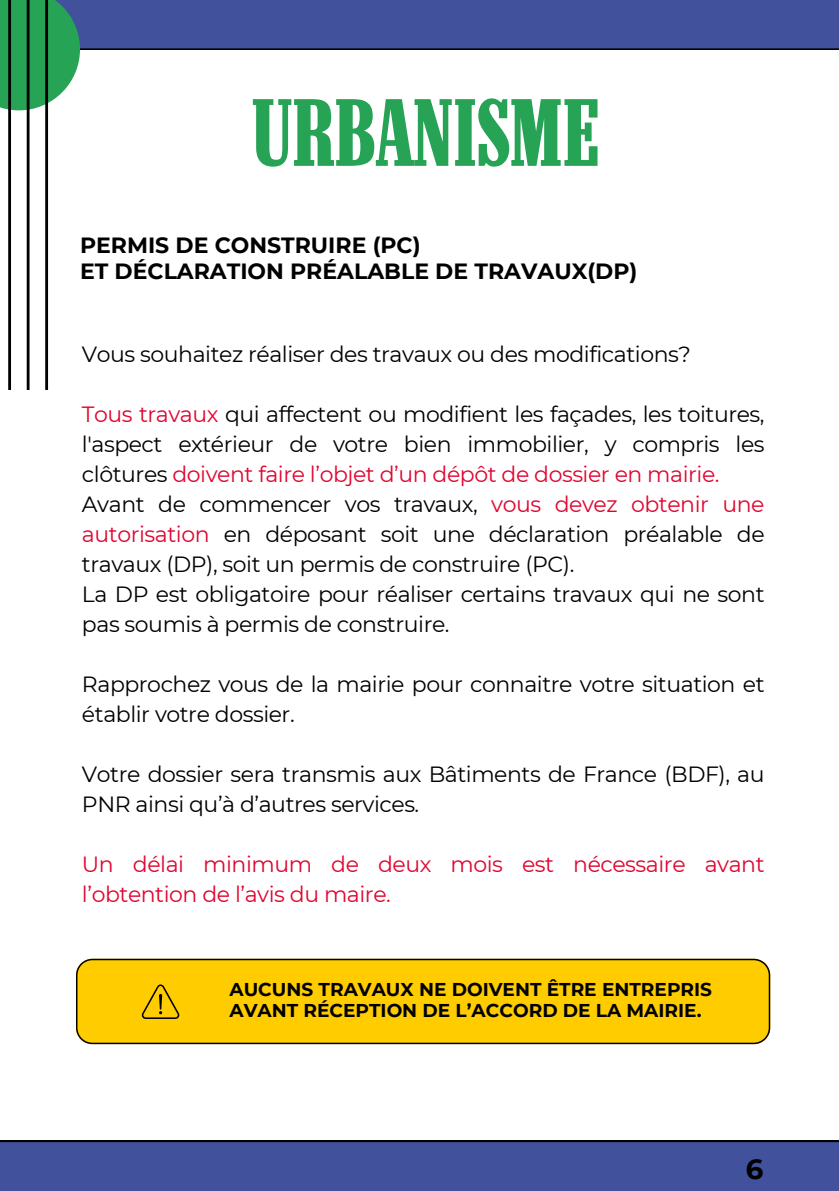
<style>
.page{position:relative;width:839px;height:1191px;background:#fff}
.page>*{position:absolute;margin:0;border:0;box-sizing:border-box;transform-origin:0 0}
.t1{font:100px "Neo Contact LT Pro";color:#26a355}
.t2{font:700 27.6px "Montserrat";color:#000}
.t3{font:22px/30px "Montserrat";letter-spacing:-.02em;color:#000}
.t4{font:22px/30px "Montserrat";letter-spacing:-.02em;color:#e00530}
.t5{font:700 22px/25.6px "Montserrat";color:#000}
.t6{font:700 18.6px "Montserrat";color:#000}
.s1{color:#e00530}
</style>
<div class="page">
<div style="left:79px;top:0;width:759px;height:50px;background:#41519b"></div>
<div style="left:0;top:1141px;width:838px;height:50px;background:#41519b"></div>
<svg style="left:1px;top:0;width:78px;height:110px;background:#3ba767"></svg>
<hr style="left:0;top:0;width:1px;height:390px;background:#000">
<hr style="left:45px;top:0;width:3px;height:390px;background:#000">
<hr style="left:27px;top:0;width:3px;height:390px;background:#000">
<hr style="left:8px;top:0;width:3px;height:390px;background:#000">
<div style="left:76px;top:959px;width:694px;height:85px;background:#fc0"></div>
<svg style="left:142px;top:984px;width:37px;height:35px"></svg>
<p class="t1" style="left:252px;top:99px;width:348px">URBANISME</p>
<h1 class="t5" style="left:80px;top:232px;width:559px">PERMIS DE CONSTRUIRE (PC)<br>ET DÉCLARATION PRÉALABLE DE TRAVAUX(DP)</h1>
<h3 class="t3" style="left:82px;top:340px;width:610px">Vous souhaitez réaliser des travaux ou des modifications?</h3>
<h3 class="t3" style="left:82px;top:400px;width:684px"><span class="s1">Tous travaux</span> qui affectent ou modifient les façades, les toitures, l'aspect extérieur de votre bien immobilier, y compris les clôtures <span class="s1">doivent faire l’objet d’un dépôt de dossier en mairie.<br></span>Avant de commencer vos travaux, <span class="s1">vous devez obtenir une autorisation</span> en déposant soit une déclaration préalable de travaux (DP), soit un permis de construire (PC).<br>La DP est obligatoire pour réaliser certains travaux qui ne sont pas soumis à permis de construire.</h3>
<h3 class="t3" style="left:82px;top:670px;width:684px">Rapprochez vous de la mairie pour connaitre votre situation et établir votre dossier.</h3>
<p class="t3" style="left:82px;top:760px;width:684px">Votre dossier sera transmis aux Bâtiments de France (BDF), au<br>PNR ainsi qu’à d’autres services.</p>
<p class="t4" style="left:82px;top:850px;width:684px">Un délai minimum de deux mois est nécessaire avant l’obtention de l’avis du maire.</p>
<h2 class="t6" style="left:229px;top:978px;width:484px">AUCUNS TRAVAUX NE DOIVENT ÊTRE ENTREPRIS</h2>
<h3 class="t6" style="left:229px;top:999px;width:473px">AVANT RÉCEPTION DE L’ACCORD DE LA MAIRIE.</h3>
<h3 class="t2" style="left:745px;top:1152px;width:19px">6</h3>
</div>
